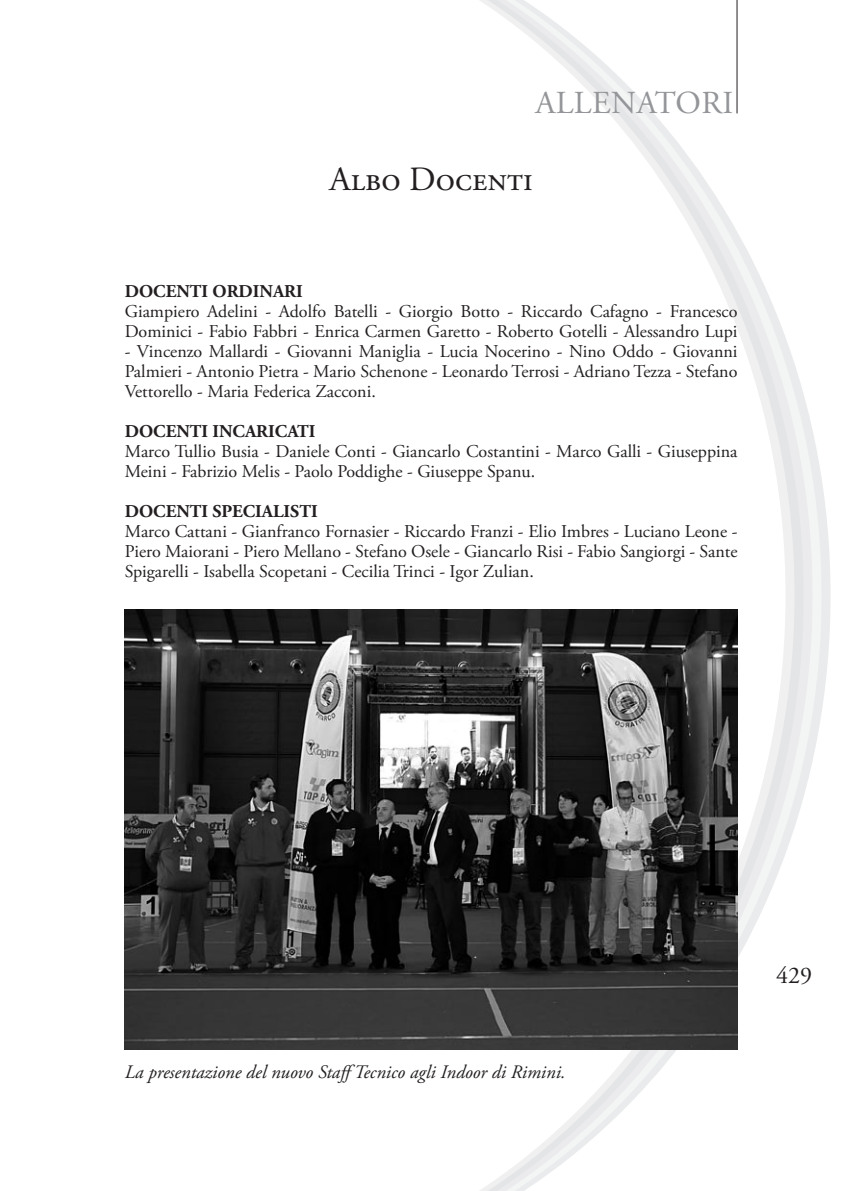
<style>
.page{position:relative;width:851px;height:1191px;background:#fff}
.page>*{position:absolute;margin:0;border:0;box-sizing:border-box;transform-origin:0 0}
.t1{font:34px "Adobe Garamond Pro";color:#231f20}
.t2{font:32px "Adobe Garamond Pro";color:#939598}
.t3{font:24px "Adobe Garamond Pro";color:#231f20}
.t4{font:italic 19px "Adobe Garamond Pro";color:#231f20}
.t5{font:18px/20px "Adobe Garamond Pro";letter-spacing:-.005em;color:#231f20}
.t6{font:700 18px "Adobe Garamond Pro";color:#231f20}
</style>
<div class="page">
<svg style="left:812px;top:430px;width:9px;height:331px;fill:#f3f4f4"></svg>
<svg style="left:803px;top:393px;width:9px;height:405px;fill:#ebebed"></svg>
<svg style="left:794px;top:363px;width:9px;height:465px;fill:#eaebec"></svg>
<div style="left:785px;top:337px;width:9px;height:517px;background:#ecedee"></div>
<svg style="left:431px;top:0;width:354px;height:1191px"></svg>
<hr style="left:736px;top:0;width:1px;height:113px;background:#231f20">
<img style="left:125px;top:609px;width:612px;height:440px">
<h2 class="t2" style="left:535px;top:84px;width:41px">Allenatori</h2>
<h1 class="t1" style="left:329px;top:159px;width:204px">Albo Docenti</h1>
<p class="t6" style="left:125px;top:281px;width:180px">DOCENTI ORDINARI</p>
<p class="t5" style="left:125px;top:302px;width:614px">Giampiero Adelini - Adolfo Batelli - Giorgio Botto - Riccardo Cafagno - Francesco<br>Dominici - Fabio Fabbri - Enrica Carmen Garetto - Roberto Gotelli - Alessandro Lupi</p>
<p class="t5" style="left:125px;top:342px;width:614px;text-align:justify">- Vincenzo Mallardi - Giovanni Maniglia - Lucia Nocerino - Nino Oddo - Giovanni Palmieri - Antonio Pietra - Mario Schenone - Leonardo Terrosi - Adriano Tezza - Stefano Vettorello - Maria Federica Zacconi.</p>
<p class="t6" style="left:125px;top:420px;width:192px">DOCENTI INCARICATI</p>
<p class="t5" style="left:125px;top:442px;width:614px">Marco Tullio Busia - Daniele Conti - Giancarlo Costantini - Marco Galli - Giuseppina<br>Meini - Fabrizio Melis - Paolo Poddighe - Giuseppe Spanu.</p>
<p class="t6" style="left:125px;top:500px;width:194px">DOCENTI SPECIALISTI</p>
<p class="t5" style="left:125px;top:522px;width:614px;text-align:justify">Marco Cattani - Gianfranco Fornasier - Riccardo Franzi - Elio Imbres - Luciano Leone - Piero Maiorani - Piero Mellano - Stefano Osele - Giancarlo Risi - Fabio Sangiorgi - Sante Spigarelli - Isabella Scopetani - Cecilia Trinci - Igor Zulian.</p>
<p class="t4" style="left:125px;top:1060px;width:442px">La presentazione del nuovo StaffTecnico agli Indoor di Rimini.</p>
<h3 class="t3" style="left:776px;top:961px;width:37px">429</h3>
</div>
